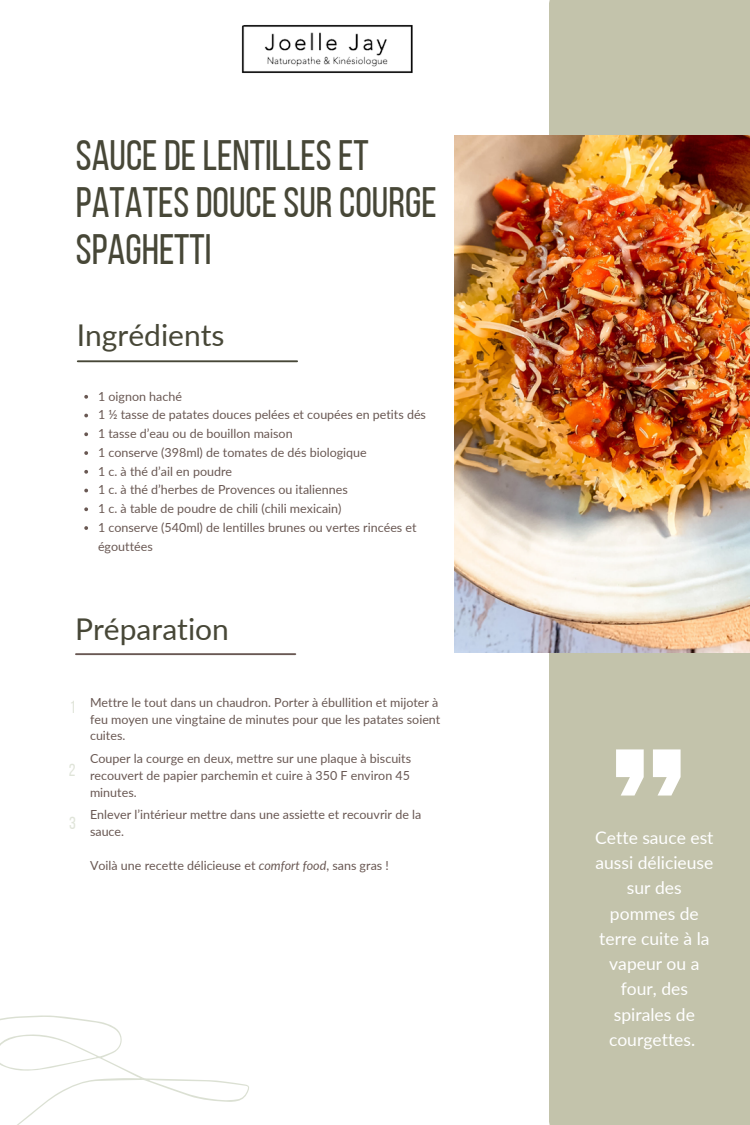
<style>
.page{position:relative;width:750px;height:1125px;background:#fff}
.page>*{position:absolute;margin:0;border:0;box-sizing:border-box;transform-origin:0 0}
.t1{font:42.5px/46.9px "Bebas Neue";color:#474737}
.t2{font:30px "Lato";color:#474737}
.t3{font:17.5px/25.2px "Lato";color:#fff;text-align:center}
.t4{font:17.5px "Bebas Neue";color:#dbe0d3}
.t5{font:12.5px/18.8px "Lato";color:#695853}
.s1{font-style:italic}
</style>
<div class="page">
<div style="left:549px;top:0;width:201px;height:1125px;background:#c3c3ab"></div>
<hr style="left:76px;top:653px;width:219px;height:2px;background:#695853">
<hr style="left:78px;top:360px;width:219px;height:2px;background:#474737">
<img style="left:241px;top:25px;width:172px;height:48px">
<img style="left:454px;top:136px;width:296px;height:516px">
<svg style="left:0;top:1015px;width:249px;height:110px"></svg>
<svg style="left:84px;top:395px;width:4px;height:4px"></svg>
<svg style="left:84px;top:414px;width:4px;height:3px"></svg>
<svg style="left:84px;top:432px;width:4px;height:4px"></svg>
<svg style="left:84px;top:451px;width:4px;height:4px"></svg>
<svg style="left:84px;top:470px;width:4px;height:4px"></svg>
<svg style="left:84px;top:489px;width:4px;height:3px"></svg>
<svg style="left:84px;top:507px;width:4px;height:4px"></svg>
<svg style="left:84px;top:526px;width:4px;height:4px"></svg>
<svg style="left:616px;top:749px;width:65px;height:47px"></svg>
<h1 class="t1" style="left:76px;top:136px;width:362px">SAUCEDELENTILLESET<br>PATATESDOUCESURCOURGE<br>SPAGHETTI</h1>
<h2 class="t2" style="left:77px;top:316px;width:149px">Ingrédients</h2>
<p class="t5" style="left:98px;top:386px;width:330px">1 oignon haché<br>1 ½ tasse de patates douces pelées et coupées en petits dés 1 tasse d’eau ou de bouillon maison<br>1 conserve (398ml) de tomates de dés biologique<br>1 c. à thé d’ail en poudre<br>1 c. à thé d’herbes de Provences ou italiennes<br>1 c. à table de poudre de chili (chili mexicain)<br>1 conserve (540ml) de lentilles brunes ou vertes rincées et égouttées</p>
<h2 class="t2" style="left:75px;top:611px;width:156px">Préparation</h2>
<h3 class="t4" style="left:69px;top:700px;width:7px">1</h3>
<h3 class="t4" style="left:69px;top:763px;width:8px">2</h3>
<h3 class="t4" style="left:69px;top:816px;width:8px">3</h3>
<p class="t5" style="left:90px;top:693px;width:352px;line-height:16.9px">Mettre le tout dans un chaudron. Porter à ébullition et mijoter à feu moyen une vingtaine de minutes pour que les patates soient cuites.</p>
<p class="t5" style="left:90px;top:750px;width:323px;line-height:16.9px;text-align:justify">Couper la courge en deux, mettre sur une plaque à biscuits recouvert de papier parchemin et cuire à 350 F environ 45 minutes.</p>
<p class="t5" style="left:90px;top:806px;width:333px;line-height:16.9px">Enlever l’intérieur mettre dans une assiette et recouvrir de la sauce.</p>
<p class="t5" style="left:90px;top:856px;width:300px">Voilà une recette délicieuse et <span class="s1">comfort food</span>, sans gras !</p>
<h3 class="t3" style="left:595px;top:824px;width:120px">Cette sauce est aussi délicieuse sur des pommes de terre cuite à la vapeur ou a four, des spirales de courgettes.</h3>
</div>
